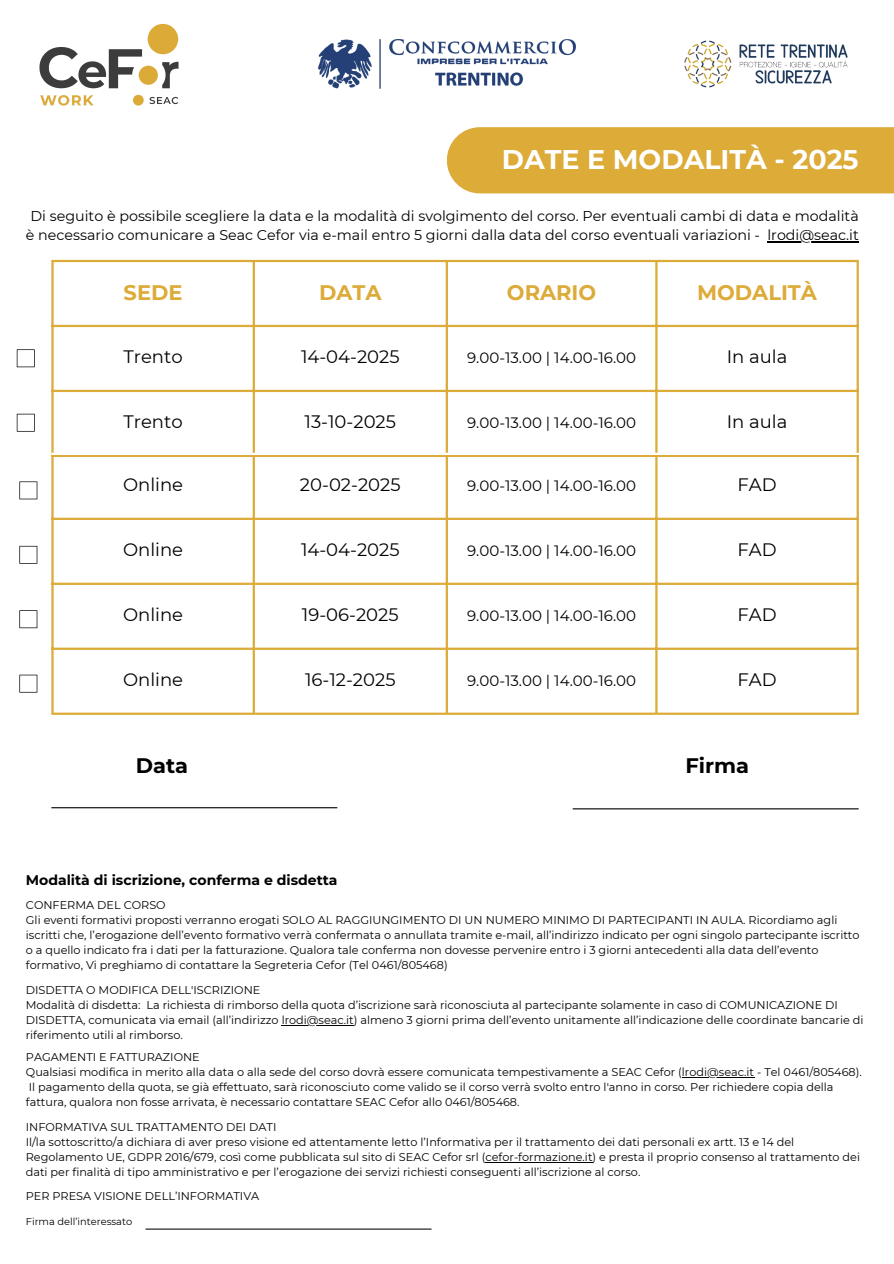
<style>
.page{position:relative;width:894px;height:1264px;background:#fff}
.page>*{position:absolute;margin:0;border:0;box-sizing:border-box;transform-origin:0 0}
.t1{font:700 27px "Montserrat";color:#fff}
.t2{font:700 21px "Montserrat";color:#dcab38}
.t3{font:700 21px "Montserrat";color:#000}
.t4{font:18px "Montserrat";color:#000}
.t5{font:15px "Montserrat";color:#000}
.t6{font:14.25px/19.2px "Montserrat";color:#000}
.t7{font:700 13.95px "Montserrat";color:#000}
.t8{font:11.25px/15px "Montserrat";color:#000}
.t9{font:9.9px "Montserrat";color:#000}
</style>
<div class="page">
<img style="left:39px;top:23px;width:140px;height:83px">
<img style="left:318px;top:39px;width:257px;height:50px">
<img style="left:684px;top:40px;width:164px;height:48px">
<div style="left:447px;top:127px;width:446px;height:66px;background:#dcab38"></div>
<hr style="left:51px;top:262px;width:3px;height:193px;background:#dcab38">
<hr style="left:252px;top:262px;width:3px;height:193px;background:#dcab38">
<hr style="left:445px;top:262px;width:3px;height:193px;background:#dcab38">
<hr style="left:655px;top:262px;width:2px;height:193px;background:#dcab38">
<hr style="left:856px;top:262px;width:2px;height:193px;background:#dcab38">
<hr style="left:51px;top:260px;width:807px;height:2px;background:#dcab38">
<hr style="left:51px;top:325px;width:807px;height:2px;background:#dcab38">
<hr style="left:51px;top:390px;width:807px;height:2px;background:#dcab38">
<hr style="left:51px;top:455px;width:807px;height:2px;background:#dcab38">
<svg style="left:17px;top:349px;width:18px;height:18px"></svg>
<svg style="left:17px;top:414px;width:18px;height:17px"></svg>
<hr style="left:51px;top:807px;width:286px;height:1px;background:#000">
<hr style="left:572px;top:808px;width:286px;height:1px;background:#000">
<hr style="left:281px;top:1024px;width:73px;height:1px;background:#000">
<hr style="left:681px;top:1077px;width:73px;height:1px;background:#000">
<hr style="left:485px;top:1161px;width:107px;height:1px;background:#000">
<hr style="left:145px;top:1228px;width:286px;height:1px;background:#000">
<hr style="left:767px;top:241px;width:91px;height:1px;background:#000">
<hr style="left:51px;top:455px;width:3px;height:257px;background:#dcab38">
<hr style="left:252px;top:455px;width:3px;height:257px;background:#dcab38">
<hr style="left:445px;top:455px;width:3px;height:257px;background:#dcab38">
<hr style="left:655px;top:455px;width:2px;height:257px;background:#dcab38">
<hr style="left:856px;top:455px;width:2px;height:257px;background:#dcab38">
<hr style="left:51px;top:517px;width:807px;height:3px;background:#dcab38">
<hr style="left:51px;top:582px;width:807px;height:3px;background:#dcab38">
<hr style="left:51px;top:647px;width:807px;height:3px;background:#dcab38">
<hr style="left:51px;top:712px;width:807px;height:3px;background:#dcab38">
<hr style="left:51px;top:453px;width:807px;height:2px;background:#fff">
<svg style="left:19px;top:481px;width:18px;height:18px"></svg>
<svg style="left:19px;top:546px;width:18px;height:18px"></svg>
<svg style="left:19px;top:610px;width:18px;height:18px"></svg>
<svg style="left:19px;top:674px;width:18px;height:18px"></svg>
<p class="t1" style="left:501px;top:143px;width:358px">DATE E MODALITÀ - 2025</p>
<p class="t6" style="left:26px;top:206px;width:834px;text-indent:5px">Di seguito è possibile scegliere la data e la modalità di svolgimento del corso. Per eventuali cambi di data e modalità è necessario comunicare a Seac Cefor via e-mail entro 5 giorni dalla data del corso eventuali variazioni -</p>
<p class="t6" style="left:767px;top:225px;width:93px">lrodi@seac.it</p>
<p class="t2" style="left:124px;top:280px;width:60px">SEDE</p>
<p class="t2" style="left:319px;top:280px;width:64px">DATA</p>
<p class="t2" style="left:507px;top:280px;width:91px">ORARIO</p>
<h1 class="t2" style="left:697px;top:280px;width:121px">MODALITÀ</h1>
<h4 class="t4" style="left:123px;top:346px;width:61px">Trento</h4>
<p class="t4" style="left:301px;top:346px;width:100px">14-04-2025</p>
<p class="t5" style="left:467px;top:348px;width:170px">9.00-13.00 | 14.00-16.00</p>
<p class="t4" style="left:726px;top:346px;width:62px">In aula</p>
<p class="t4" style="left:123px;top:410px;width:61px">Trento</p>
<p class="t4" style="left:304px;top:410px;width:93px">13-10-2025</p>
<p class="t5" style="left:467px;top:413px;width:170px">9.00-13.00 | 14.00-16.00</p>
<p class="t4" style="left:726px;top:410px;width:62px">In aula</p>
<p class="t4" style="left:123px;top:473px;width:62px">Online</p>
<p class="t4" style="left:300px;top:473px;width:102px">20-02-2025</p>
<p class="t5" style="left:467px;top:476px;width:170px">9.00-13.00 | 14.00-16.00</p>
<p class="t4" style="left:737px;top:473px;width:41px">FAD</p>
<p class="t4" style="left:123px;top:538px;width:62px">Online</p>
<p class="t4" style="left:301px;top:538px;width:100px">14-04-2025</p>
<p class="t5" style="left:467px;top:541px;width:170px">9.00-13.00 | 14.00-16.00</p>
<p class="t4" style="left:737px;top:538px;width:41px">FAD</p>
<p class="t4" style="left:123px;top:603px;width:62px">Online</p>
<h2 class="t4" style="left:302px;top:603px;width:98px">19-06-2025</h2>
<h2 class="t5" style="left:467px;top:606px;width:170px">9.00-13.00 | 14.00-16.00</h2>
<p class="t4" style="left:737px;top:603px;width:41px">FAD</p>
<p class="t4" style="left:123px;top:668px;width:62px">Online</p>
<h3 class="t4" style="left:305px;top:668px;width:92px">16-12-2025</h3>
<p class="t5" style="left:467px;top:671px;width:170px">9.00-13.00 | 14.00-16.00</p>
<p class="t4" style="left:737px;top:668px;width:41px">FAD</p>
<p class="t3" style="left:136px;top:752px;width:54px">Data</p>
<p class="t3" style="left:685px;top:752px;width:65px">Firma</p>
<p class="t7" style="left:26px;top:871px;width:313px">Modalità di iscrizione, conferma e disdetta</p>
<p class="t8" style="left:26px;top:897px;width:141px">CONFERMA DEL CORSO</p>
<p class="t8" style="left:26px;top:912px;width:834px">Gli eventi formativi proposti verranno erogati SOLO AL RAGGIUNGIMENTO DI UN NUMERO MINIMO DI PARTECIPANTI IN AULA. Ricordiamo agli iscritti che, l’erogazione dell’evento formativo verrà confermata o annullata tramite e-mail, all’indirizzo indicato per ogni singolo partecipante iscritto o a quello indicato fra i dati per la fatturazione. Qualora tale conferma non dovesse pervenire entro i 3 giorni antecedenti alla data dell’evento formativo, Vi preghiamo di contattare la Segreteria Cefor (Tel 0461/805468)</p>
<p class="t8" style="left:26px;top:982px;width:236px">DISDETTA O MODIFICA DELL'ISCRIZIONE</p>
<p class="t8" style="left:26px;top:997px;width:839px">Modalità di disdetta: La richiesta di rimborso della quota d’iscrizione sarà riconosciuta al partecipante solamente in caso di COMUNICAZIONE DI<br>DISDETTA, comunicata via email (all’indirizzo lrodi@seac.it) almeno 3 giorni prima dell’evento unitamente all’indicazione delle coordinate bancarie di</p>
<p class="t8" style="left:26px;top:1027px;width:159px">riferimento utili al rimborso.</p>
<p class="t8" style="left:26px;top:1049px;width:175px">PAGAMENTI E FATTURAZIONE</p>
<p class="t8" style="left:26px;top:1064px;width:837px">Qualsiasi modifica in merito alla data o alla sede del corso dovrà essere comunicata tempestivamente a SEAC Cefor (lrodi@seac.it - Tel 0461/805468).</p>
<p class="t8" style="left:26px;top:1079px;width:808px">Il pagamento della quota, se già effettuato, sarà riconosciuto come valido se il corso verrà svolto entro l'anno in corso. Per richiedere copia della fattura, qualora non fosse arrivata, è necessario contattare SEAC Cefor allo 0461/805468.</p>
<p class="t8" style="left:26px;top:1119px;width:252px">INFORMATIVA SUL TRATTAMENTO DEI DATI</p>
<p class="t8" style="left:26px;top:1134px;width:835px">Il/la sottoscritto/a dichiara di aver preso visione ed attentamente letto l’Informativa per il trattamento dei dati personali ex artt. 13 e 14 del<br>Regolamento UE, GDPR 2016/679, così come pubblicata sul sito di SEAC Cefor srl (cefor-formazione.it) e presta il proprio consenso al trattamento dei dati per finalità di tipo amministrativo e per l’erogazione dei servizi richiesti conseguenti all’iscrizione al corso.</p>
<p class="t8" style="left:26px;top:1188px;width:235px">PER PRESA VISIONE DELL’INFORMATIVA</p>
<p class="t9" style="left:26px;top:1215px;width:108px">Firma dell’interessato</p>
</div>
